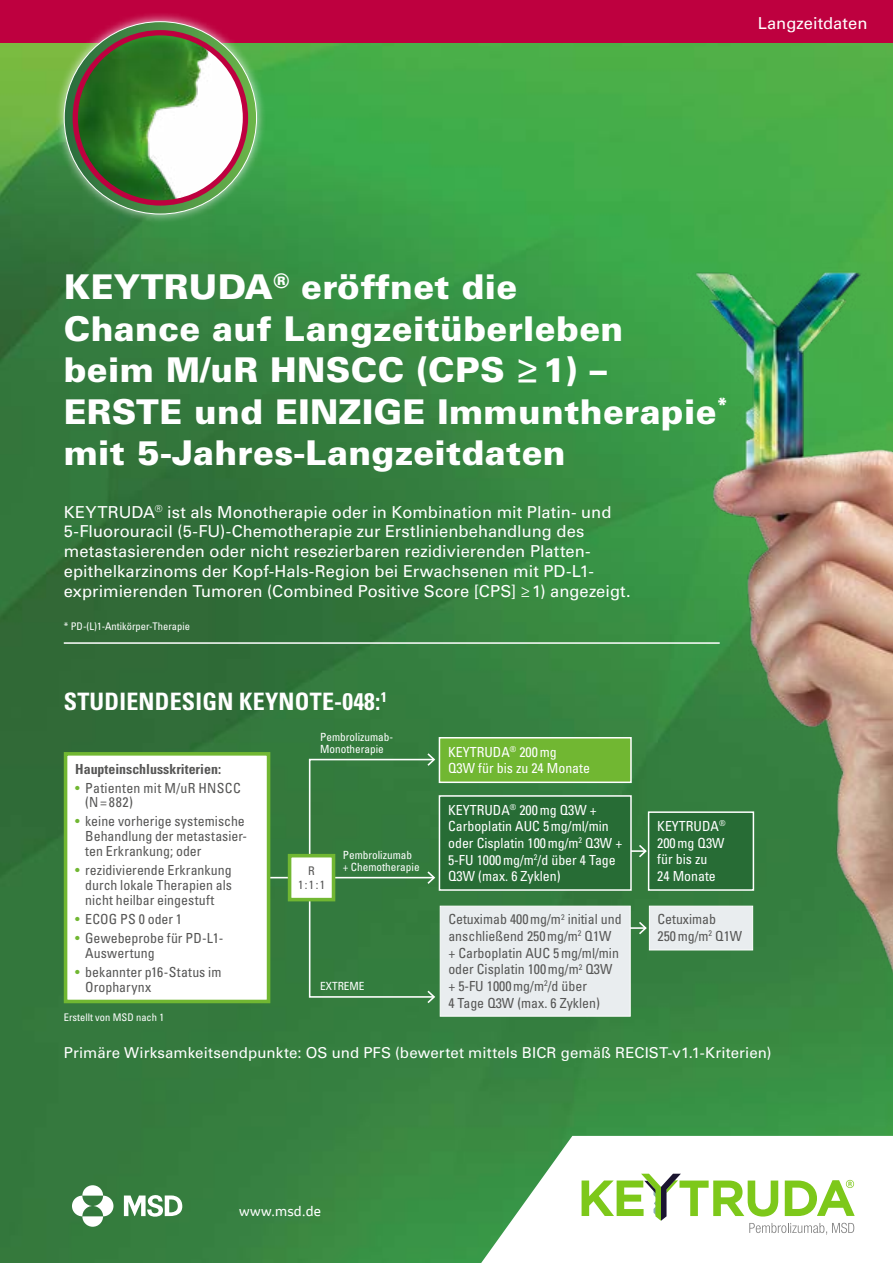
<style>
.page{position:relative;width:893px;height:1263px;background:#fff}
.page>*{position:absolute;margin:0;border:0;box-sizing:border-box;transform-origin:0 0}
.t1{font:900 34.2px/41.5px "Univers LT Std";letter-spacing:.01em;color:#fff}
.t2{font:700 condensed 24px "Univers LT Std";letter-spacing:.01em;color:#fff}
.t3{font:16.5px/19.8px "Univers LT Std";letter-spacing:.005em;color:#fff}
.t4{font:15px "Univers LT Std";letter-spacing:.01em;color:#fff}
.t5{font:condensed 13.95px/14.9px "Univers LT Std";color:#565655}
.t6{font:condensed 13.95px/16.6px "Univers LT Std";color:#fff}
.t7{font:condensed 13.95px/14.9px "Univers LT Std";letter-spacing:.025em;color:#565655}
.t8{font:700 condensed 13.95px "Univers LT Std";color:#565655}
.t9{font:13.5px "Invention";letter-spacing:.015em;color:#fff}
.t10{font:condensed 11.85px/14.2px "Univers LT Std";color:#565655;text-align:center}
.t11{font:condensed 11.25px/12px "Univers LT Std";color:#fff}
.t12{font:condensed 10.5px "Univers LT Std";color:#fff}
.s1{color:#71b732}
</style>
<div class="page">
<img style="left:0;top:43px;width:893px;height:1220px">
<img style="left:209px;top:201px;width:684px;height:846px">
<svg style="left:481px;top:1136px;width:412px;height:127px"></svg>
<svg style="left:582px;top:1174px;width:273px;height:61px"></svg>
<svg style="left:72px;top:1195px;width:21px;height:21px"></svg>
<svg style="left:93px;top:1195px;width:20px;height:21px"></svg>
<svg style="left:82px;top:1185px;width:21px;height:10px"></svg>
<svg style="left:82px;top:1216px;width:21px;height:11px"></svg>
<svg style="left:124px;top:1194px;width:58px;height:23px"></svg>
<div style="left:0;top:0;width:893px;height:43px;background:#be003f"></div>
<div style="left:55px;top:12px;width:211px;height:212px;background:#fff;opacity:.75"></div>
<svg style="left:64px;top:22px;width:192px;height:192px;background:#649958"></svg>
<img style="left:75px;top:33px;width:165px;height:170px">
<div style="left:73px;top:30px;width:175px;height:176px;border:5px solid #be003f;border-radius:50%"></div>
<hr style="left:259px;top:877px;width:175px;height:1px;background:#fff">
<div style="left:290px;top:856px;width:43px;height:44px;background:#fff"></div>
<div style="left:288px;top:854px;width:47px;height:47px;border:4px solid #71b732"></div>
<div style="left:66px;top:754px;width:203px;height:247px;background:#fff"></div>
<div style="left:64px;top:752px;width:206px;height:251px;border:4px solid #71b732"></div>
<svg style="left:308px;top:736px;width:447px;height:280px;background:#619866"></svg>
<hr style="left:64px;top:642px;width:656px;height:2px;background:#fff">
<p class="t3" style="left:758px;top:13px;width:111px">Langzeitdaten</p>
<h1 class="t1" style="left:64px;top:266px;width:666px">KEYTRUDA<sup>®</sup> eröffnet die<br>Chance auf Langzeitüberleben<br>beim M/uR HNSCC (CPS ≥1) –<br>ERSTE und EINZIGE Immuntherapie<sup>* </sup>mit 5-Jahres-Langzeitdaten</h1>
<p class="t3" style="left:64px;top:502px;width:568px">KEYTRUDA<sup>®</sup> ist als Monotherapie oder in Kombination mit Platin- und 5-Fluorouracil (5-FU)-Chemotherapie zur Erstlinienbehandlung des metastasierenden oder nicht resezierbaren rezidivierenden Platten&shy;epithelkarzinoms der Kopf-Hals-Region bei Erwachsenen mit PD-L1- exprimierenden Tumoren (Combined Positive Score [CPS] ≥1) angezeigt.</p>
<p class="t12" style="left:64px;top:620px;width:128px">* PD-(L)1-Antikörper-Therapie</p>
<h2 class="t2" style="left:64px;top:686px;width:325px">STUDIENDESIGN KEYNOTE-048:<sup>1</sup></h2>
<p class="t8" style="left:75px;top:760px;width:147px">Haupteinschlusskriterien:</p>
<p class="t7" style="left:85px;top:780px;width:157px;text-indent:-10px"><span class="s1">•</span> Patienten mit M/uR HNSCC (N=882)</p>
<p class="t5" style="left:85px;top:814px;width:163px;text-indent:-10px"><span class="s1">•</span> keine vorherige systemische<br>Behandlung der metastasier&shy;ten Erkrankung; oder</p>
<p class="t5" style="left:85px;top:863px;width:148px;text-align:justify;text-indent:-10px"><span class="s1">•</span> rezidivierende Erkrankung durch lokale Therapien als nicht heilbar eingestuft</p>
<p class="t5" style="left:75px;top:911px;width:108px"><span class="s1">•</span> ECOG PS 0 oder 1</p>
<p class="t5" style="left:85px;top:930px;width:140px;text-indent:-10px"><span class="s1">•</span> Gewebeprobe für PD-L1-<br>Auswertung</p>
<p class="t5" style="left:85px;top:964px;width:138px;text-indent:-10px"><span class="s1">•</span> bekannter p16-Status im<br>Oropharynx</p>
<p class="t12" style="left:64px;top:1010px;width:102px">Erstellt von MSD nach 1</p>
<p class="t11" style="left:320px;top:730px;width:75px">Pembrolizumab-<br>Monotherapie</p>
<p class="t10" style="left:298px;top:863px;width:29px">R<br>1:1:1</p>
<p class="t11" style="left:343px;top:849px;width:78px">Pembrolizumab + Chemotherapie</p>
<p class="t11" style="left:320px;top:980px;width:46px">EXTREME</p>
<p class="t6" style="left:448px;top:743px;width:143px">KEYTRUDA<sup>®</sup> 200mg<br>Q3W für bis zu 24 Monate</p>
<p class="t6" style="left:448px;top:801px;width:176px">KEYTRUDA<sup>®</sup> 200mg Q3W +<br>Carboplatin AUC 5mg/ml/min oder Cisplatin 100mg/m<sup>2</sup> Q3W +<br>5-FU 1000mg/m<sup>2</sup>/d über 4 Tage<br>Q3W (max. 6 Zyklen)</p>
<p class="t5" style="left:448px;top:911px;width:175px;line-height:16.6px">Cetuximab 400mg/m<sup>2</sup> initial und anschließend 250mg/m<sup>2</sup> Q1W + Carboplatin AUC 5mg/ml/min oder Cisplatin 100mg/m<sup>2</sup> Q3W + 5-FU 1000mg/m<sup>2</sup>/d über<br>4 Tage Q3W (max. 6 Zyklen)</p>
<p class="t6" style="left:657px;top:817px;width:70px">KEYTRUDA<sup>®<br></sup>200mg Q3W für bis zu<br>24 Monate</p>
<p class="t5" style="left:657px;top:911px;width:86px;line-height:16.6px">Cetuximab<br>250mg/m<sup>2</sup> Q1W</p>
<p class="t4" style="left:64px;top:1043px;width:709px">Primäre Wirksamkeitsendpunkte: OS und PFS (bewertet mittels BICR gemäß RECIST-v1.1-Kriterien)</p>
<p class="t9" style="left:239px;top:1201px;width:83px">www.msd.de</p>
</div>
